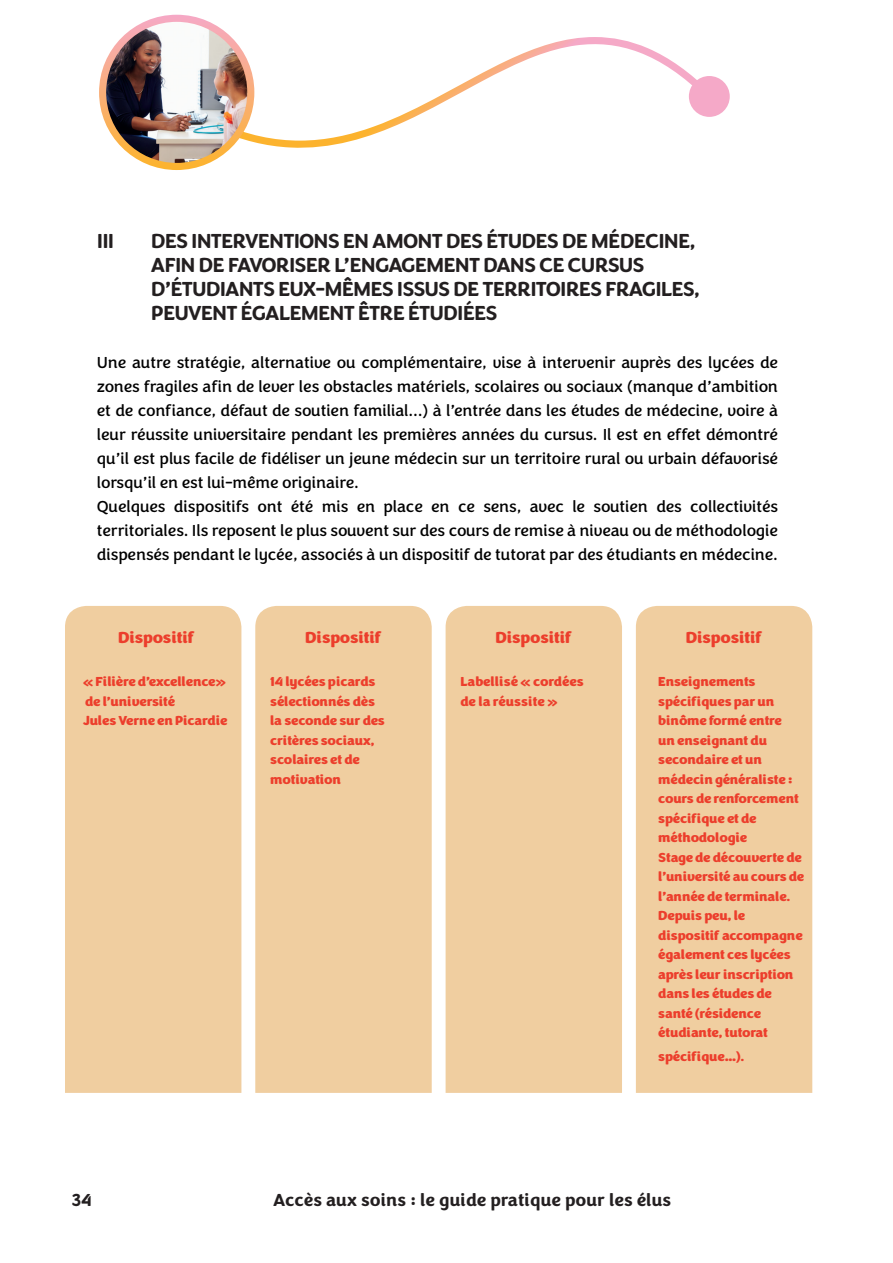
<style>
.page{position:relative;width:893px;height:1263px;background:#fff}
.page>*{position:absolute;margin:0;border:0;box-sizing:border-box;transform-origin:0 0}
.t1{font:700 21px/24px "Congenial";letter-spacing:-.04em;color:#231f20}
.t2{font:700 18px "Congenial";color:#231f20}
.t3{font:16.5px/24px "Congenial";letter-spacing:-.01em;color:#000001}
.t4{font:900 16.5px "Congenial";letter-spacing:-.01em;color:#ec3e2c}
.t5{font:900 13.5px/19.5px "Congenial";letter-spacing:-.01em;color:#ec3e2c}
</style>
<div class="page">
<div style="left:65px;top:606px;width:176px;height:487px;background:#f0cea0"></div>
<div style="left:255px;top:606px;width:177px;height:487px;background:#f0cea0"></div>
<div style="left:446px;top:606px;width:176px;height:487px;background:#f0cea0"></div>
<div style="left:636px;top:606px;width:176px;height:487px;background:#f0cea0"></div>
<svg style="left:254px;top:37px;width:451px;height:111px"></svg>
<div style="left:689px;top:76px;width:41px;height:41px;background:#f5a9c8;border-radius:50%"></div>
<img style="left:99px;top:15px;width:155px;height:155px">
<p class="t1" style="left:97px;top:229px;width:19px">III</p>
<p class="t1" style="left:151px;top:229px;width:551px">DES INTERVENTIONS EN AMONT DES ÉTUDES DE MÉDECINE, AFIN DE FAVORISER L’ENGAGEMENT DANS CE CURSUS D’ÉTUDIANTS EUX-MÊMES ISSUS DE TERRITOIRES FRAGILES, PEUVENT ÉGALEMENT ÊTRE ÉTUDIÉES</p>
<p class="t3" style="left:97px;top:350px;width:683px">Une autre stratégie, alternative ou complémentaire, vise à intervenir auprès des lycées de zones fragiles afin de lever les obstacles matériels, scolaires ou sociaux (manque d’ambition et de confiance, défaut de soutien familial…) à l’entrée dans les études de médecine, voire à leur réussite universitaire pendant les premières années du cursus. Il est en effet démontré qu’il est plus facile de fidéliser un jeune médecin sur un territoire rural ou urbain défavorisé lorsqu’il en est lui-même originaire.<br>Quelques dispositifs ont été mis en place en ce sens, avec le soutien des collectivités territoriales. Ils reposent le plus souvent sur des cours de remise à niveau ou de méthodologie dispensés pendant le lycée, associés à un dispositif de tutorat par des étudiants en médecine.</p>
<p class="t4" style="left:118px;top:626px;width:78px">Dispositif</p>
<p class="t4" style="left:305px;top:626px;width:78px">Dispositif</p>
<p class="t4" style="left:495px;top:626px;width:78px">Dispositif</p>
<p class="t4" style="left:686px;top:626px;width:78px">Dispositif</p>
<p class="t5" style="left:83px;top:672px;width:146px">« Filière d’excellence» de l’université<br>Jules Verne en Picardie</p>
<p class="t5" style="left:270px;top:672px;width:116px">14 lycées picards sélectionnés dès la seconde sur des critères sociaux, scolaires et de motivation</p>
<p class="t5" style="left:460px;top:672px;width:125px">Labellisé « cordées de la réussite »</p>
<p class="t5" style="left:658px;top:672px;width:147px">Enseignements spécifiques par un binôme formé entre<br>un enseignant du secondaire et un médecin généraliste : cours de renforcement spécifique et de méthodologie<br>Stage de découverte de l’université au cours de l’année de terminale.<br>Depuis peu, le dispositif accompagne également ces lycées après leur inscription dans les études de santé (résidence étudiante, tutorat</p>
<p class="t5" style="left:658px;top:1047px;width:88px">spécifique…).</p>
<p class="t2" style="left:72px;top:1189px;width:22px">34</p>
<p class="t2" style="left:273px;top:1189px;width:399px">Accès aux soins : le guide pratique pour les élus</p>
</div>
